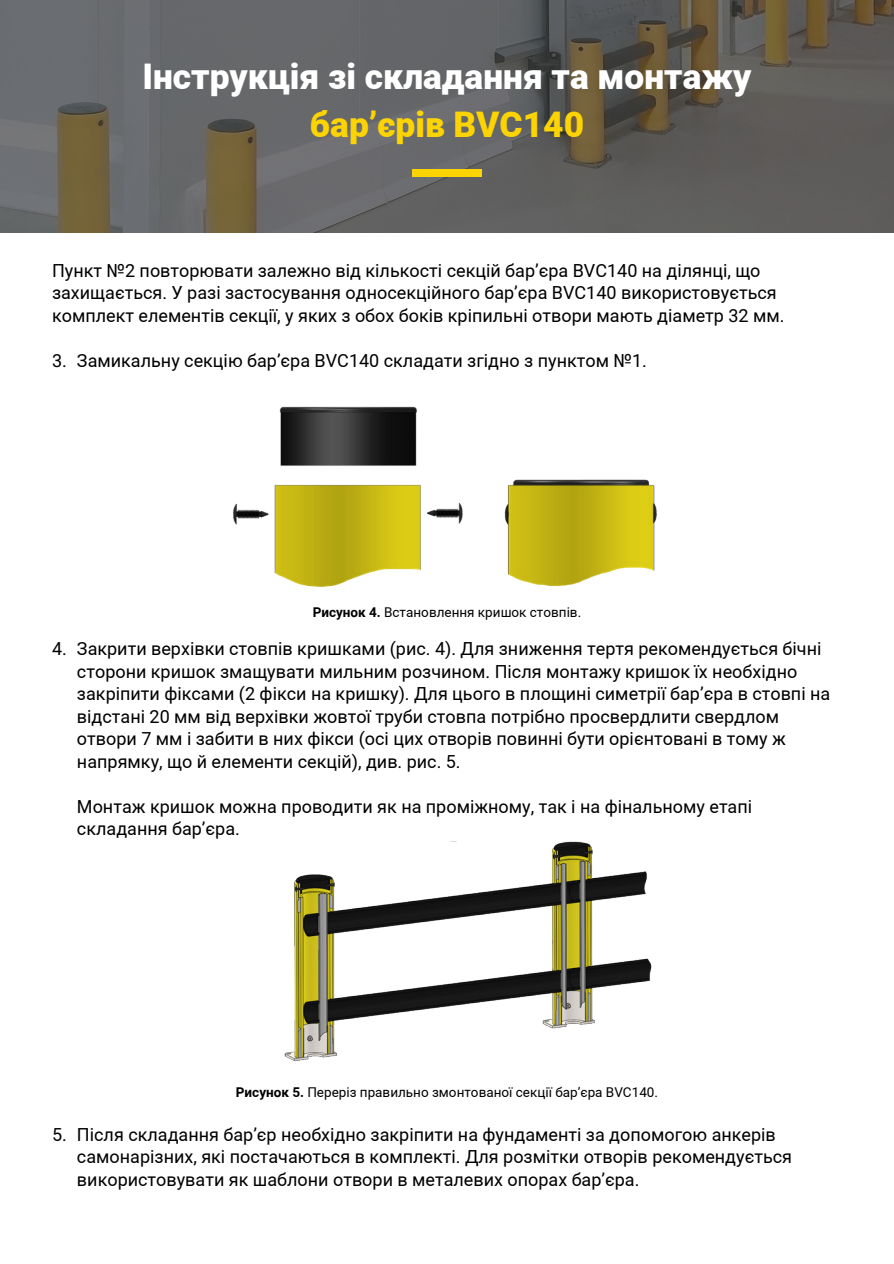
<style>
.page{position:relative;width:894px;height:1264px;background:#fff}
.page>*{position:absolute;margin:0;border:0;box-sizing:border-box;transform-origin:0 0}
.t1{font:900 35.25px "Araboto";color:#fff}
.t2{font:900 35.25px "Araboto";color:#fcd404}
.t3{font:18px/22.5px "Araboto";color:#000}
.t4{font:13.5px "Araboto";color:#000}
.s1{font-weight:700}
</style>
<div class="page">
<svg style="left:0;top:0;width:893px;height:233px;background:#62615d"></svg>
<div style="left:412px;top:169px;width:69px;height:8px;background:#fcd404"></div>
<img style="left:233px;top:406px;width:424px;height:182px">
<img style="left:284px;top:841px;width:368px;height:220px">
<h1 class="t1" style="left:142px;top:52px;width:610px">Інструкція зі складання та монтажу</h1>
<h1 class="t2" style="left:310px;top:99px;width:276px">бар’єрів BVC140</h1>
<p class="t3" style="left:52px;top:260px;width:733px">Пункт №2 повторювати залежно від кількості секцій бар’єра BVC140 на ділянці, що захищається. У разі застосування односекційного бар’єра BVC140 використовується комплект елементів секції, у яких з обох боків кріпильні отвори мають діаметр 32 мм.</p>
<p class="t3" style="left:52px;top:350px;width:596px">3. Замикальну секцію бар’єра BVC140 складати згідно з пунктом №1.</p>
<p class="t3" style="left:52px;top:638px;width:16px">4.</p>
<p class="t4" style="left:312px;top:602px;width:270px"><span class="s1">Рисунок 4.</span> Встановлення кришок стовпів.</p>
<p class="t3" style="left:77px;top:638px;width:754px">Закрити верхівки стовпів кришками (рис. 4). Для зниження тертя рекомендується бічні сторони кришок змащувати мильним розчином. Після монтажу кришок їх необхідно закріпити фіксами (2 фікси на кришку). Для цього в площині симетрії бар’єра в стовпі на відстані 20 мм від верхівки жовтої труби стовпа потрібно просвердлити свердлом отвори 7 мм і забити в них фікси (осі цих отворів повинні бути орієнтовані в тому ж напрямку, що й елементи секцій), див. рис. 5.</p>
<p class="t3" style="left:77px;top:795px;width:676px">Монтаж кришок можна проводити як на проміжному, так і на фінальному етапі складання бар’єра.</p>
<p class="t3" style="left:52px;top:1123px;width:16px">5.</p>
<p class="t4" style="left:236px;top:1082px;width:423px"><span class="s1">Рисунок 5.</span> Переріз правильно змонтованої секції бар’єра BVC140.</p>
<p class="t3" style="left:77px;top:1123px;width:716px">Після складання бар’єр необхідно закріпити на фундаменті за допомогою анкерів самонарізних, які постачаються в комплекті. Для розмітки отворів рекомендується використовувати як шаблони отвори в металевих опорах бар’єра.</p>
</div>
